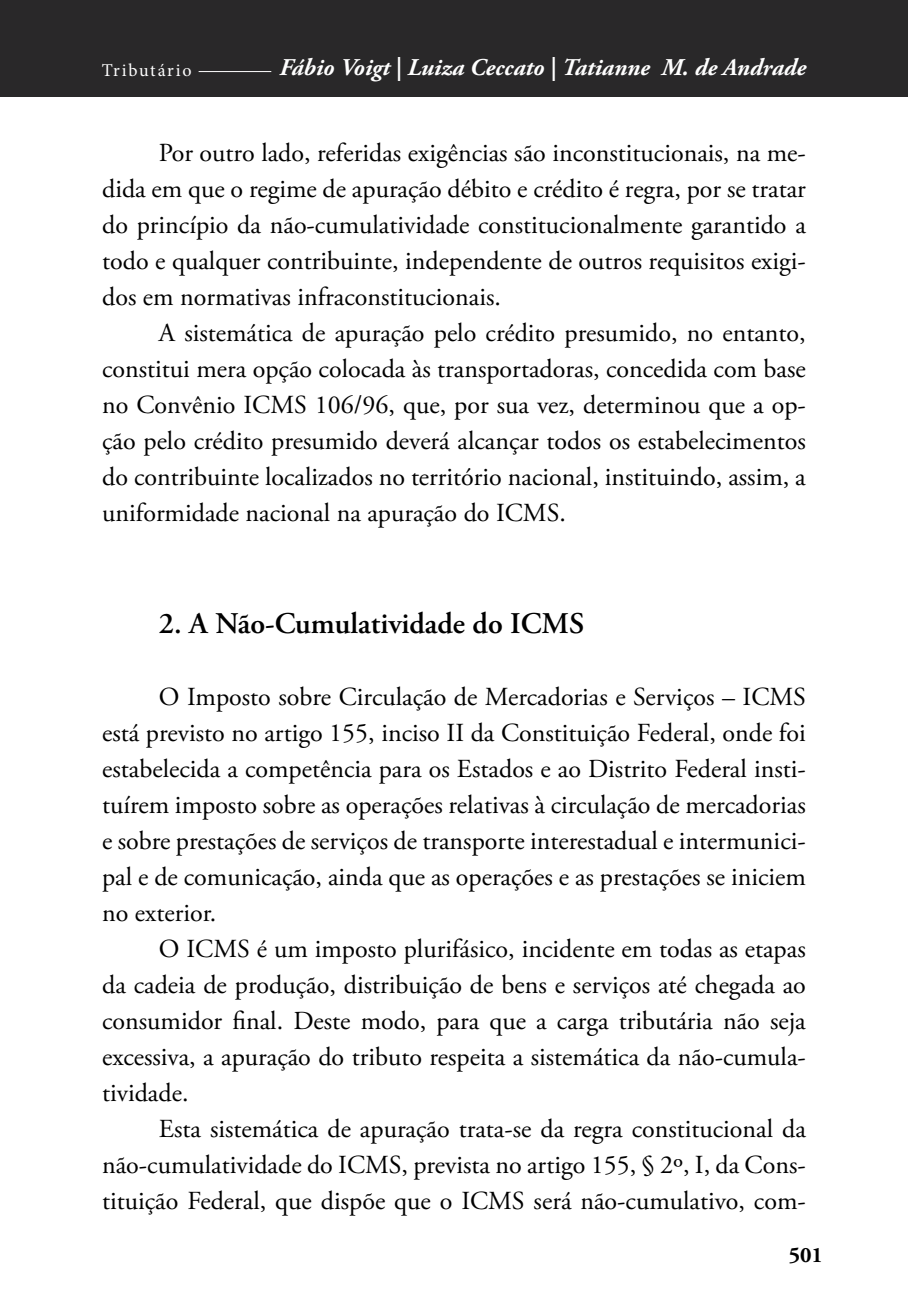
<style>
.page{position:relative;width:908px;height:1304px;background:#fff}
.page>*{position:absolute;margin:0;border:0;box-sizing:border-box;transform-origin:0 0}
.t1{font:600 30px "Adobe Garamond Pro";color:#000}
.t2{font:26px/36px "Adobe Garamond Pro";color:#000;text-align:justify}
.t3{font:italic 700 24px "Adobe Garamond Pro";color:#fff}
.t4{font:700 22px "Adobe Garamond Pro";color:#000}
.t5{font:18px "Minion Pro";letter-spacing:.095em;color:#fff}
</style>
<div class="page">
<div style="left:0;top:0;width:907px;height:96px;background:#292829"></div>
<hr style="left:198px;top:71px;width:73px;height:1px;background:#fff">
<p class="t5" style="left:102px;top:58px;width:91px">Tributário</p>
<p class="t3" style="left:279px;top:54px;width:528px">Fábio Voigt | Luiza Ceccato | Tatianne M. de Andrade</p>
<p class="t2" style="left:102px;top:135px;width:705px;text-indent:57px">Por outro lado, referidas exigências são inconstitucionais, na me&shy;dida em que o regime de apuração débito e crédito é regra, por se tratar do princípio da não-cumulatividade constitucionalmente garantido a todo e qualquer contribuinte, independente de outros requisitos exigi&shy;dos em normativas infraconstitucionais.</p>
<p class="t2" style="left:102px;top:315px;width:705px;text-indent:57px">A sistemática de apuração pelo crédito presumido, no entanto, constitui mera opção colocada às transportadoras, concedida com base no Convênio ICMS 106/96, que, por sua vez, determinou que a op&shy;ção pelo crédito presumido deverá alcançar todos os estabelecimentos do contribuinte localizados no território nacional, instituindo, assim, a uniformidade nacional na apuração do ICMS.</p>
<p class="t1" style="left:159px;top:606px;width:427px">2. A Não-Cumulatividade do ICMS</p>
<p class="t2" style="left:102px;top:679px;width:705px;text-indent:57px">O Imposto sobre Circulação de Mercadorias e Serviços – ICMS está previsto no artigo 155, inciso II da Constituição Federal, onde foi estabelecida a competência para os Estados e ao Distrito Federal insti&shy;tuírem imposto sobre as operações relativas à circulação de mercadorias e sobre prestações de serviços de transporte interestadual e intermunici&shy;pal e de comunicação, ainda que as operações e as prestações se iniciem no exterior.</p>
<p class="t2" style="left:102px;top:931px;width:705px;text-indent:57px">O ICMS é um imposto plurifásico, incidente em todas as etapas da cadeia de produção, distribuição de bens e serviços até chegada ao consumidor final. Deste modo, para que a carga tributária não seja excessiva, a apuração do tributo respeita a sistemática da não-cumula&shy;tividade.</p>
<p class="t2" style="left:102px;top:1111px;width:705px;text-indent:57px">Esta sistemática de apuração trata-se da regra constitucional da não-cumulatividade do ICMS, prevista no artigo 155, § 2º, I, da Cons&shy;tituição Federal, que dispõe que o ICMS será não-cumulativo, com-</p>
<p class="t4" style="left:788px;top:1242px;width:36px">501</p>
</div>
